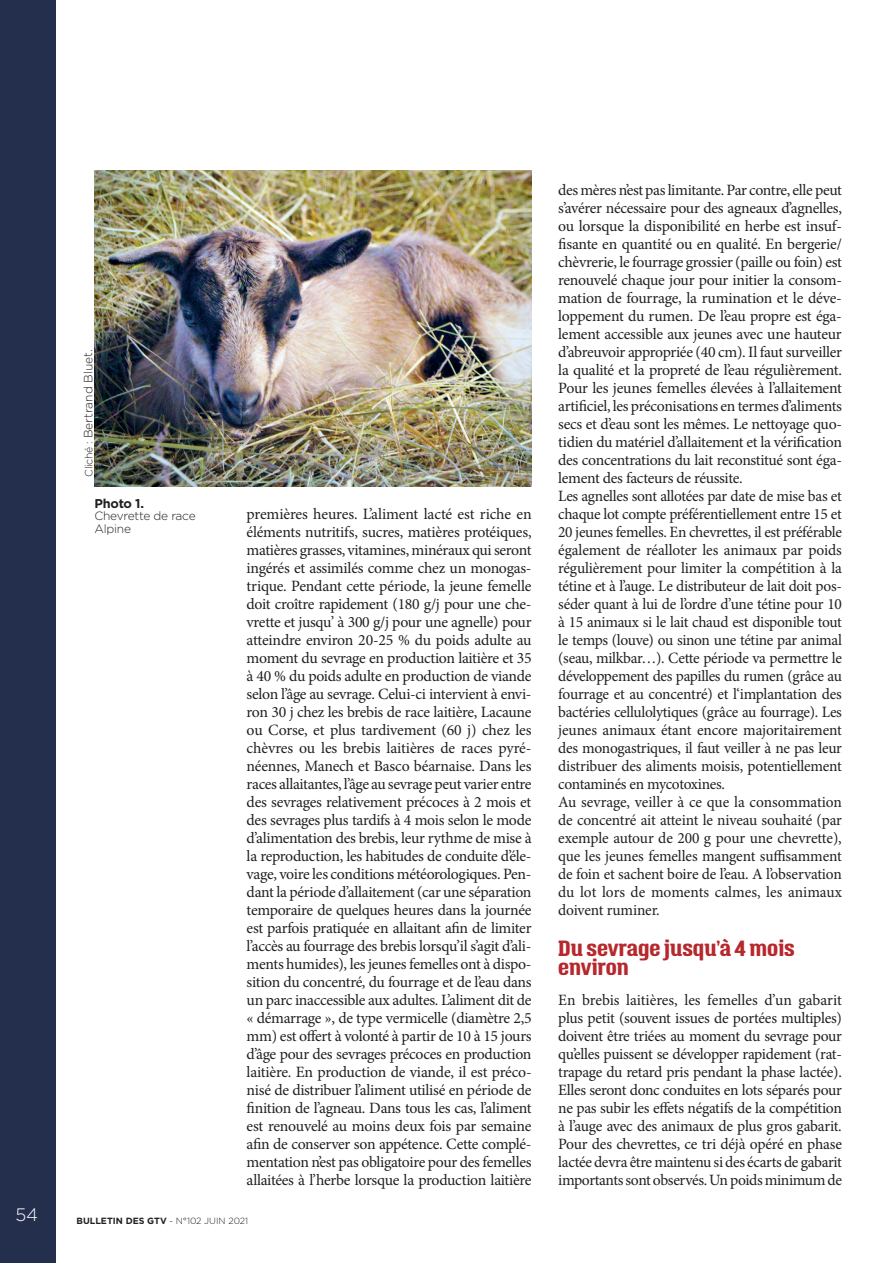
<style>
.page{position:relative;width:893px;height:1263px;background:#fff}
.page>*{position:absolute;margin:0;border:0;box-sizing:border-box;transform-origin:0 0}
.t1{font:700 19.5px/19.5px "Triump";color:#b7282e}
.t2{font:300 18px "Gotham";color:#fff}
.t3{font:15.75px/18px "Minion Pro";letter-spacing:-.02em;color:#231f20;text-align:justify}
.t4{font:700 12.75px "Gotham";letter-spacing:-.02em;color:#231f20}
.t5{font:300 12px/12.8px "Gotham";letter-spacing:-.02em;color:#231f20}
.t6{font:300 12px "Gotham";color:#231f20}
.t7{font:700 9px "Gotham";color:#231f20}
.s1{font-size:10.5px}
.s2{font-weight:300}
</style>
<div class="page">
<div style="left:0;top:0;width:55px;height:1263px;background:#242f4e"></div>
<img style="left:94px;top:170px;width:437px;height:316px">
<p class="t6" style="left:81px;top:477px;width:129px;rotate:-90deg"><span class="s1">Cliché :</span> Bertrand Bluet.</p>
<p class="t4" style="left:94px;top:495px;width:51px">Photo 1.</p>
<p class="t5" style="left:94px;top:509px;width:103px">Chevrette de race<br>Alpine</p>
<p class="t3" style="left:247px;top:505px;width:287px">premières heures. L’aliment lacté est riche en éléments nutritifs, sucres, matières protéiques, matières grasses, vitamines, minéraux qui seront ingérés et assimilés comme chez un monogas&shy;trique. Pendant cette période, la jeune femelle doit croître rapidement (180 g/j pour une che&shy;vrette et jusqu’ à 300 g/j pour une agnelle) pour atteindre environ 20-25 % du poids adulte au moment du sevrage en production laitière et 35 à 40 % du poids adulte en production de viande selon l’âge au sevrage. Celui-ci intervient à envi&shy;ron 30 j chez les brebis de race laitière, Lacaune ou Corse, et plus tardivement (60 j) chez les chèvres ou les brebis laitières de races pyré&shy;néennes, Manech et Basco béarnaise. Dans les races allaitantes, l’âge au sevrage peut varier entre des sevrages relativement précoces à 2 mois et des sevrages plus tardifs à 4 mois selon le mode d’alimentation des brebis, leur rythme de mise à la reproduction, les habitudes de conduite d’éle&shy;vage, voire les conditions météorologiques. Pen&shy;dant la période d’allaitement (car une séparation temporaire de quelques heures dans la journée est parfois pratiquée en allaitant afin de limiter l’accès au fourrage des brebis lorsqu’il s’agit d’ali&shy;ments humides), les jeunes femelles ont à dispo&shy;sition du concentré, du fourrage et de l’eau dans un parc inaccessible aux adultes. L’aliment dit de « démarrage », de type vermicelle (diamètre 2,5 mm) est offert à volonté à partir de 10 à 15 jours d’âge pour des sevrages précoces en production laitière. En production de viande, il est préco&shy;nisé de distribuer l’aliment utilisé en période de finition de l’agneau. Dans tous les cas, l’aliment est renouvelé au moins deux fois par semaine afin de conserver son appétence. Cette complé&shy;mentation n’est pas obligatoire pour des femelles allaitées à l’herbe lorsque la production laitière</p>
<p class="t2" style="left:15px;top:1203px;width:24px">54</p>
<p class="t7" style="left:77px;top:1215px;width:173px">BULLETIN DES GTV <span class="s2">- N°102 JUIN 2021</span></p>
<p class="t3" style="left:558px;top:181px;width:285px;text-align:left">des mères n’est pas limitante. Par contre, elle peut s’avérer nécessaire pour des agneaux d’agnelles, ou lorsque la disponibilité en herbe est insuf&shy;fisante en quantité ou en qualité. En bergerie/ chèvrerie, le fourrage grossier (paille ou foin) est renouvelé chaque jour pour initier la consom&shy;mation de fourrage, la rumination et le déve&shy;loppement du rumen. De l’eau propre est éga&shy;lement accessible aux jeunes avec une hauteur d’abreuvoir appropriée (40 cm). Il faut surveiller la qualité et la propreté de l’eau régulièrement.<br>Pour les jeunes femelles élevées à l’allaitement artificiel, les préconisations en termes d’aliments secs et d’eau sont les mêmes. Le nettoyage quo&shy;tidien du matériel d’allaitement et la vérification des concentrations du lait reconstitué sont éga&shy;lement des facteurs de réussite.<br>Les agnelles sont allotées par date de mise bas et chaque lot compte préférentiellement entre 15 et 20 jeunes femelles. En chevrettes, il est préférable également de réalloter les animaux par poids régulièrement pour limiter la compétition à la tétine et à l’auge. Le distributeur de lait doit pos&shy;séder quant à lui de l’ordre d’une tétine pour 10 à 15 animaux si le lait chaud est disponible tout le temps (louve) ou sinon une tétine par animal (seau, milkbar…). Cette période va permettre le développement des papilles du rumen (grâce au fourrage et au concentré) et l‘implantation des bactéries cellulolytiques (grâce au fourrage). Les jeunes animaux étant encore majoritairement des monogastriques, il faut veiller à ne pas leur distribuer des aliments moisis, potentiellement contaminés en mycotoxines.<br>Au sevrage, veiller à ce que la consommation de concentré ait atteint le niveau souhaité (par exemple autour de 200 g pour une chevrette), que les jeunes femelles mangent suffisamment de foin et sachent boire de l’eau. A l’observation du lot lors de moments calmes, les animaux doivent ruminer.</p>
<p class="t1" style="left:558px;top:938px;width:238px">Du sevrage jusqu’à 4 mois environ</p>
<p class="t3" style="left:558px;top:991px;width:285px">En brebis laitières, les femelles d’un gabarit plus petit (souvent issues de portées multiples) doivent être triées au moment du sevrage pour qu’elles puissent se développer rapidement (rat&shy;trapage du retard pris pendant la phase lactée).<br>Elles seront donc conduites en lots séparés pour ne pas subir les effets négatifs de la compétition à l’auge avec des animaux de plus gros gabarit.<br>Pour des chevrettes, ce tri déjà opéré en phase lactée devra être maintenu si des écarts de gabarit importants sont observés. Un poids minimum de</p>
</div>
